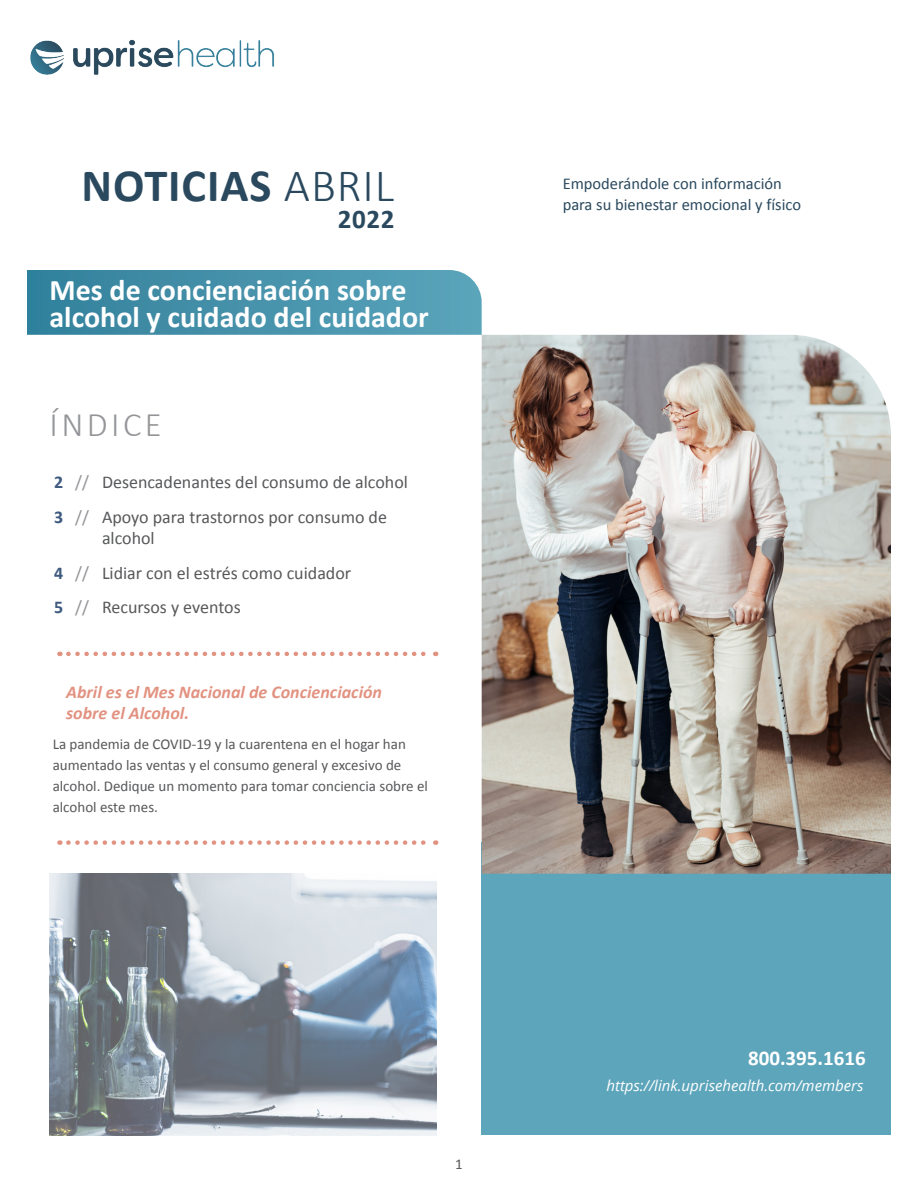
<style>
.page{position:relative;width:918px;height:1188px;background:#fff}
.page>*{position:absolute;margin:0;border:0;box-sizing:border-box;transform-origin:0 0}
.t1{font:700 46.5px "Calibri";letter-spacing:.02em;color:#2a495e}
.t2{font:300 34.5px "Calibri";letter-spacing:.1em;color:#939598}
.t3{font:700 30px/27px "Calibri";color:#fff}
.t4{font:700 27px "Calibri";color:#2a495e}
.t5{font:700 21px "Calibri";color:#fff}
.t6{font:18px/34.5px "Calibri";color:#57585a}
.t7{font:italic 700 18px/21px "Calibri";color:#e29281}
.t8{font:16.5px/21px "Calibri";color:#2a495e}
.t9{font:15px/21px "Calibri";color:#57585a}
.t10{font:italic 15px "Open Sans";color:#fff}
.s1{font-weight:300}
.s2{font-weight:700;color:#3e5a7f}
.s3{color:#939598}
</style>
<div class="page">
<div style="left:482px;top:842px;width:409px;height:293px;background:#5ca5bb"></div>
<svg style="left:68px;top:652px;width:368px;height:4px"></svg>
<svg style="left:68px;top:840px;width:368px;height:5px"></svg>
<img style="left:50px;top:874px;width:386px;height:261px">
<img style="left:30px;top:39px;width:244px;height:36px">
<img style="left:482px;top:335px;width:409px;height:539px">
<svg style="left:27px;top:270px;width:455px;height:65px;background:#4793ab"></svg>
<h1 class="t1" style="left:81px;top:153px;width:314px">NOTICIAS <span class="s1">ABRIL</span></h1>
<h3 class="t4" style="left:338px;top:200px;width:58px">2022</h3>
<h3 class="t3" style="left:50px;top:276px;width:381px">Mes de concienciación sobre alcohol y cuidado del cuidador</h3>
<h2 class="t2" style="left:50px;top:403px;width:114px">ÍNDICE</h2>
<p class="t6" style="left:54px;top:464px;width:355px"><span class="s2">2</span> <span class="s3">//</span> Desencadenantes del consumo de alcohol<br><span class="s2">3</span> <span class="s3">//</span> Apoyo para trastornos por consumo de</p>
<p class="t6" style="left:54px;top:521px;width:299px;text-indent:48px">alcohol<br><span class="s2">4</span> <span class="s3">//</span> Lidiar con el estrés como cuidador<br><span class="s2">5</span> <span class="s3">//</span> Recursos y eventos</p>
<p class="t7" style="left:66px;top:680px;width:317px">Abril es el Mes Nacional de Concienciación sobre el Alcohol.</p>
<p class="t9" style="left:53px;top:733px;width:377px">La pandemia de COVID-19 y la cuarentena en el hogar han aumentado las ventas y el consumo general y excesivo de alcohol. Dedique un momento para tomar conciencia sobre el alcohol este mes.</p>
<p class="t9" style="left:455px;top:1153px;width:9px">1</p>
<p class="t8" style="left:563px;top:173px;width:240px">Empoderándole con información para su bienestar emocional y físico</p>
<h3 class="t5" style="left:748px;top:1043px;width:119px">800.395.1616</h3>
<p class="t10" style="left:607px;top:1075px;width:259px">https://link.uprisehealth.com/members</p>
</div>
